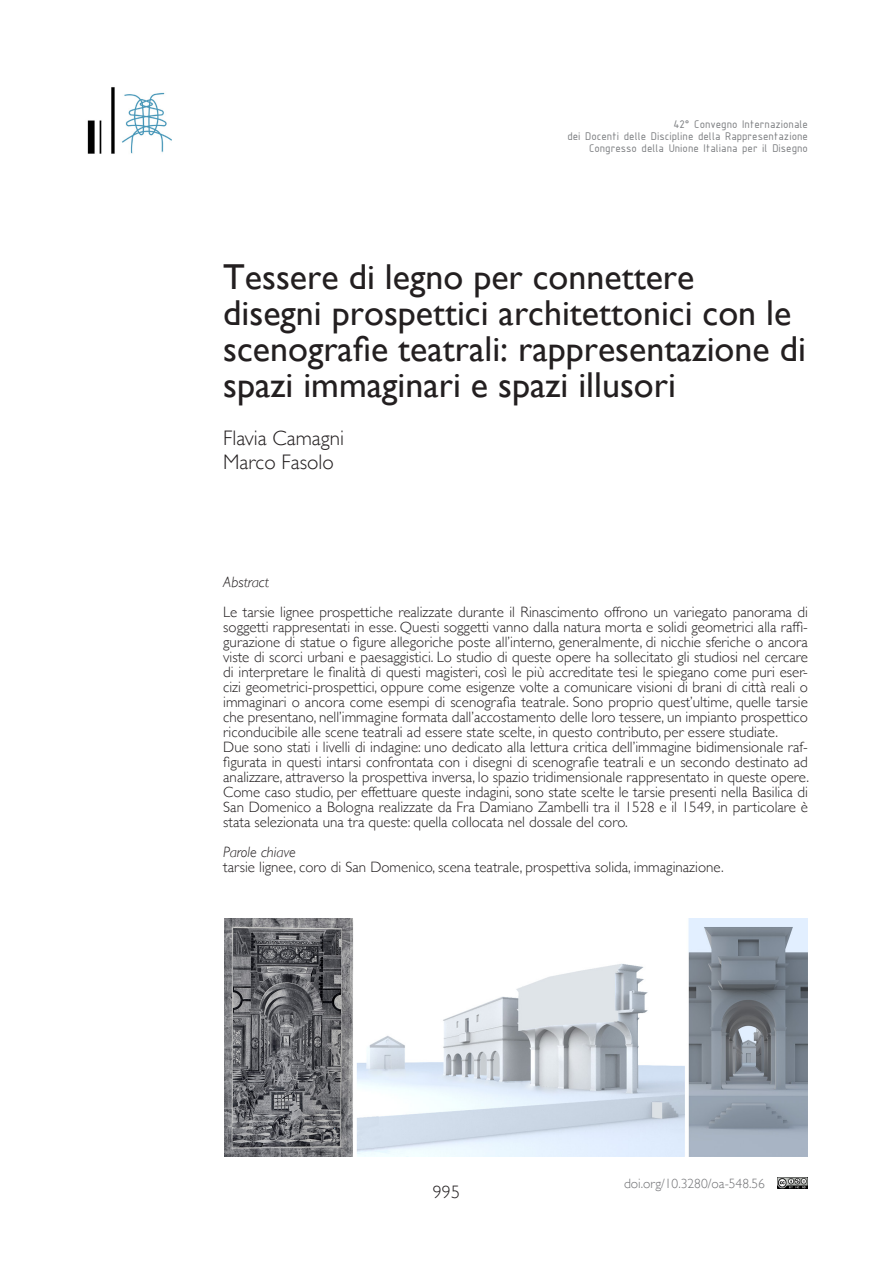
<style>
.page{position:relative;width:893px;height:1263px;background:#fff}
.page>*{position:absolute;margin:0;border:0;box-sizing:border-box;transform-origin:0 0}
.t1{font:36px/36px "Gill Sans";color:#231f20}
.t2{font:300 21px "Gill Sans";color:#231f20}
.t3{font:300 18px "Gill Sans";color:#231f20}
.t4{font:300 15px/15px "Gill Sans";color:#231f20;text-align:justify}
.t5{font:italic 300 15px "Gill Sans";color:#231f20}
.t6{font:300 13.5px "Gill Sans";color:#717275}
.t7{font:12px "ISOCPEUR";color:#7a7c7f}
</style>
<div class="page">
<img style="left:87px;top:87px;width:85px;height:67px">
<img style="left:778px;top:1178px;width:30px;height:10px">
<img style="left:224px;top:918px;width:583px;height:239px">
<p class="t7" style="left:673px;top:116px;width:136px">42° Convegno Internazionale</p>
<p class="t7" style="left:567px;top:128px;width:242px">dei Docenti delle Discipline della Rappresentazione</p>
<p class="t7" style="left:589px;top:140px;width:220px">Congresso della Unione Italiana per il Disegno</p>
<p class="t1" style="left:223px;top:258px;width:584px">Tessere di legno per connettere<br>disegni prospettici architettonici con le scenografie teatrali: rappresentazione di spazi immaginari e spazi illusori</p>
<p class="t2" style="left:223px;top:421px;width:122px">Flavia Camagni</p>
<p class="t2" style="left:223px;top:445px;width:112px">Marco Fasolo</p>
<p class="t5" style="left:223px;top:573px;width:47px">Abstract</p>
<p class="t4" style="left:223px;top:604px;width:586px">Le tarsie lignee prospettiche realizzate durante il Rinascimento offrono un variegato panorama di soggetti rappresentati in esse. Questi soggetti vanno dalla natura morta e solidi geometrici alla raffi&shy;gurazione di statue o figure allegoriche poste all’interno, generalmente, di nicchie sferiche o ancora viste di scorci urbani e paesaggistici. Lo studio di queste opere ha sollecitato gli studiosi nel cercare di interpretare le finalità di questi magisteri, così le più accreditate tesi le spiegano come puri eser&shy;cizi geometrici-prospettici, oppure come esigenze volte a comunicare visioni di brani di città reali o immaginari o ancora come esempi di scenografia teatrale. Sono proprio quest’ultime, quelle tarsie che presentano, nell’immagine formata dall’accostamento delle loro tessere, un impianto prospettico riconducibile alle scene teatrali ad essere state scelte, in questo contributo, per essere studiate.</p>
<p class="t4" style="left:223px;top:739px;width:587px">Due sono stati i livelli di indagine: uno dedicato alla lettura critica dell’immagine bidimensionale raf&shy;figurata in questi intarsi confrontata con i disegni di scenografie teatrali e un secondo destinato ad analizzare, attraverso la prospettiva inversa, lo spazio tridimensionale rappresentato in queste opere.</p>
<p class="t4" style="left:223px;top:784px;width:586px">Come caso studio, per effettuare queste indagini, sono state scelte le tarsie presenti nella Basilica di San Domenico a Bologna realizzate da Fra Damiano Zambelli tra il 1528 e il 1549, in particolare è stata selezionata una tra queste: quella collocata nel dossale del coro.</p>
<p class="t5" style="left:223px;top:843px;width:74px">Parole chiave</p>
<p class="t4" style="left:223px;top:859px;width:502px">tarsie lignee, coro di San Domenico, scena teatrale, prospettiva solida, immaginazione.</p>
<p class="t3" style="left:433px;top:1178px;width:28px">995</p>
<p class="t6" style="left:624px;top:1172px;width:142px">doi.org/10.3280/oa-548.56</p>
</div>
